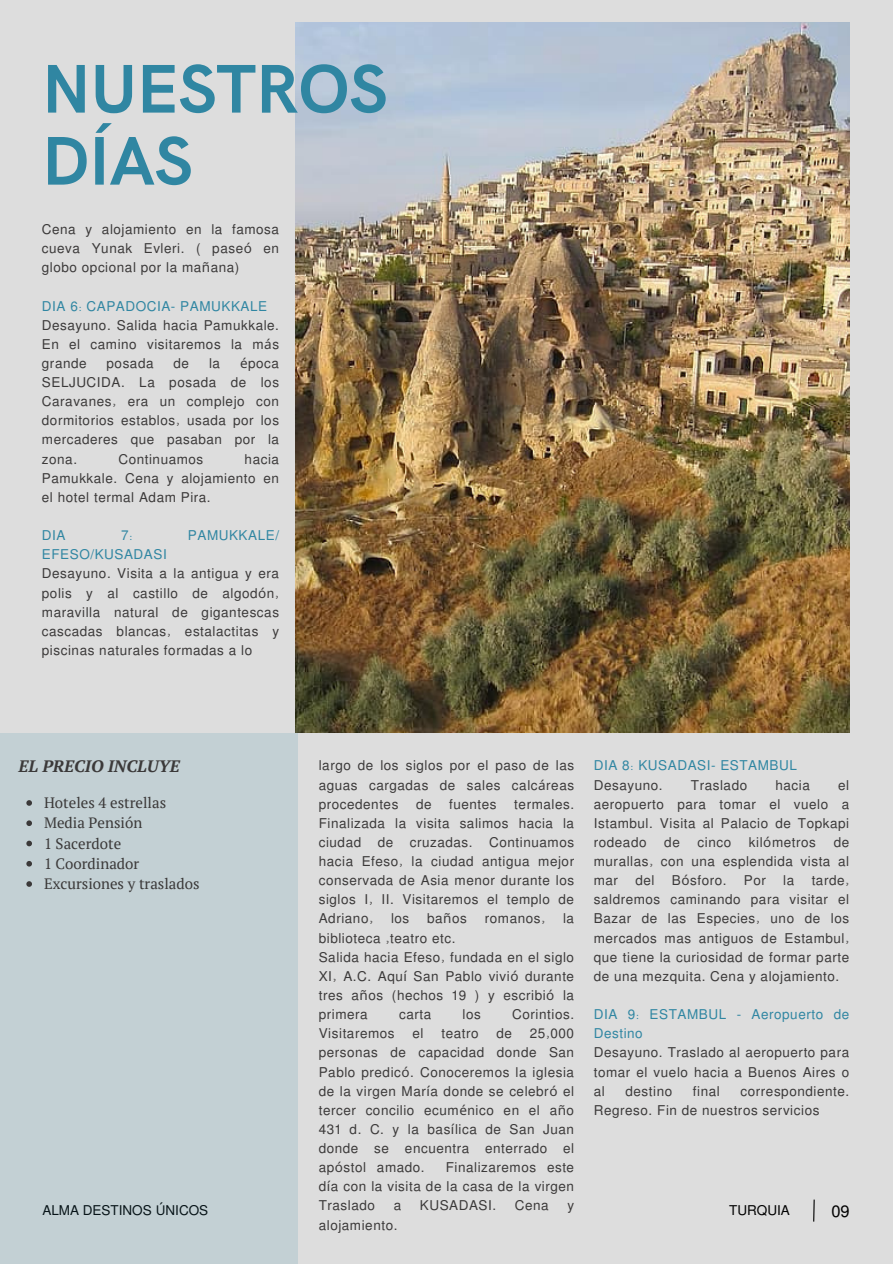
<style>
.page{position:relative;width:893px;height:1264px;background:#fff}
.page>*{position:absolute;margin:0;border:0;box-sizing:border-box;transform-origin:0 0}
.t1{font:700 69px "HK Grotesk";letter-spacing:-.005em;color:#3086a2}
.t2{font:italic 700 16.5px "PT Serif";color:#3b3939}
.t3{font:16.5px "Mukti";color:#000}
.t4{font:15px "PT Serif";color:#3b3939}
.t5{font:13.5px/19.2px "Mukti";letter-spacing:.04em;color:#3b3939;text-align:justify}
.t6{font:13.5px/19.2px "Mukti";letter-spacing:.04em;color:#3086a2}
.t7{font:13.5px "Mukti";color:#000}
.s1{font-family:"Noto Sans"}
</style>
<div class="page">
<div style="left:0;top:0;width:892px;height:1263px;background:#ddd"></div>
<svg style="left:813px;top:1199px;width:2px;height:23px"></svg>
<img style="left:295px;top:23px;width:554px;height:710px">
<div style="left:0;top:733px;width:298px;height:530px;background:#c3d0d4"></div>
<svg style="left:26px;top:800px;width:6px;height:5px"></svg>
<svg style="left:26px;top:820px;width:6px;height:6px"></svg>
<svg style="left:26px;top:840px;width:6px;height:6px"></svg>
<svg style="left:26px;top:861px;width:6px;height:5px"></svg>
<svg style="left:26px;top:881px;width:6px;height:5px"></svg>
<p class="t1" style="left:42px;top:50px;width:347px">NUESTROS</p>
<p class="t1" style="left:42px;top:122px;width:152px">DÍAS</p>
<p class="t5" style="left:42px;top:219px;width:239px">Cena y alojamiento en la famosa cueva Yunak Evleri. ( pase<span class="s1">ó</span> en globo opcional por la ma<span class="s1">ñ</span>ana)</p>
<p class="t6" style="left:42px;top:295px;width:227px">DIA 6: CAPADOCIA- PAMUKKALE</p>
<p class="t5" style="left:42px;top:314px;width:239px">Desayuno. Salida hacia Pamukkale.<br>En el camino visitaremos la m<span class="s1">á</span>s grande</p>
<p class="t5" style="left:42px;top:353px;width:239px;text-indent:198px"><span class="s1">é</span>poca SELJUCIDA. La posada de los Caravanes, era un complejo con dormitorios establos, usada por los mercaderes que pasaban por la zona.</p>
<p class="t5" style="left:107px;top:353px;width:48px">posada</p>
<p class="t5" style="left:173px;top:353px;width:17px">de</p>
<p class="t5" style="left:209px;top:353px;width:13px">la</p>
<p class="t5" style="left:118px;top:448px;width:86px">Continuamos</p>
<p class="t5" style="left:42px;top:448px;width:239px;text-indent:203px">hacia Pamukkale. Cena y alojamiento en el hotel termal Adam Pira.</p>
<p class="t6" style="left:42px;top:525px;width:25px">DIA</p>
<p class="t6" style="left:121px;top:525px;width:13px">7:</p>
<p class="t6" style="left:188px;top:525px;width:93px">PAMUKKALE/</p>
<p class="t6" style="left:42px;top:544px;width:126px">EFESO/KUSADASI</p>
<p class="t5" style="left:42px;top:563px;width:239px">Desayuno. Visita a la antigua y era polis y al castillo de algod<span class="s1">ó</span>n, maravilla natural de gigantescas cascadas blancas, estalactitas y piscinas naturales formadas a lo</p>
<p class="t6" style="left:593px;top:755px;width:205px">DIA 8: KUSADASI- ESTAMBUL</p>
<p class="t5" style="left:593px;top:774px;width:70px">Desayuno.</p>
<p class="t5" style="left:691px;top:774px;width:58px">Traslado</p>
<p class="t5" style="left:775px;top:774px;width:36px">hacia</p>
<p class="t2" style="left:18px;top:755px;width:163px">EL PRECIO INCLUYE</p>
<p class="t4" style="left:44px;top:792px;width:124px">Hoteles 4 estrellas</p>
<p class="t4" style="left:44px;top:812px;width:100px">Media Pensión</p>
<p class="t4" style="left:44px;top:833px;width:79px">1 Sacerdote</p>
<p class="t4" style="left:44px;top:853px;width:97px">1 Coordinador</p>
<p class="t4" style="left:44px;top:873px;width:157px">Excursiones y traslados</p>
<p class="t5" style="left:319px;top:755px;width:257px">largo de los siglos por el paso de las aguas cargadas de sales calc<span class="s1">á</span>reas procedentes</p>
<p class="t5" style="left:593px;top:774px;width:257px;text-indent:244px">el aeropuerto para tomar el vuelo a Istambul. Visita al Palacio de Topkapi rodeado</p>
<p class="t5" style="left:416px;top:793px;width:17px">de</p>
<p class="t5" style="left:449px;top:793px;width:49px">fuentes</p>
<p class="t5" style="left:319px;top:793px;width:257px;text-indent:195px">termales.<br>Finalizada la visita salimos hacia la ciudad de cruzadas. Continuamos hacia Efeso, la ciudad antigua mejor conservada de Asia menor durante los siglos I, II. Visitaremos el templo de Adriano,</p>
<p class="t5" style="left:664px;top:831px;width:17px">de</p>
<p class="t5" style="left:697px;top:831px;width:35px">cinco</p>
<p class="t5" style="left:748px;top:831px;width:68px">kil<span class="s1">ó</span>metros</p>
<p class="t5" style="left:593px;top:831px;width:257px;text-indent:240px">de murallas, con una esplendida vista al mar</p>
<p class="t5" style="left:635px;top:870px;width:21px">del</p>
<p class="t5" style="left:671px;top:870px;width:56px">B<span class="s1">ó</span>sforo.</p>
<p class="t5" style="left:743px;top:870px;width:24px">Por</p>
<p class="t5" style="left:783px;top:870px;width:13px">la</p>
<p class="t5" style="left:593px;top:870px;width:257px;text-indent:218px">tarde, saldremos caminando para visitar el Bazar de las Especies, uno de los mercados mas antiguos de Estambul, que tiene la curiosidad de formar parte de una mezquita. Cena y alojamiento.</p>
<p class="t6" style="left:593px;top:1004px;width:257px">DIA 9: ESTAMBUL - Aeropuerto de<br>Destino</p>
<p class="t5" style="left:593px;top:1042px;width:257px">Desayuno. Traslado al aeropuerto para tomar el vuelo hacia a Buenos Aires o al</p>
<p class="t5" style="left:391px;top:908px;width:20px">los</p>
<p class="t5" style="left:427px;top:908px;width:41px">ba<span class="s1">ñ</span>os</p>
<p class="t5" style="left:485px;top:908px;width:62px">romanos,</p>
<p class="t5" style="left:563px;top:908px;width:13px">la</p>
<p class="t5" style="left:319px;top:927px;width:138px">biblioteca ,teatro etc.</p>
<p class="t5" style="left:319px;top:946px;width:257px">Salida hacia Efeso, fundada en el siglo XI, A.C. Aqu<span class="s1">í</span> San Pablo vivi<span class="s1">ó</span> durante tres a<span class="s1">ñ</span>os (hechos 19 ) y escribi<span class="s1">ó</span> la primera</p>
<p class="t5" style="left:399px;top:1004px;width:34px">carta</p>
<p class="t5" style="left:462px;top:1004px;width:20px">los</p>
<p class="t5" style="left:512px;top:1004px;width:63px">Corintios.</p>
<p class="t5" style="left:319px;top:1023px;width:77px">Visitaremos</p>
<p class="t5" style="left:412px;top:1023px;width:13px">el</p>
<p class="t5" style="left:441px;top:1023px;width:39px">teatro</p>
<p class="t5" style="left:496px;top:1023px;width:17px">de</p>
<p class="t5" style="left:319px;top:1023px;width:257px;text-indent:211px">25,000 personas de capacidad donde San Pablo predic<span class="s1">ó</span>. Conoceremos la iglesia de la virgen Mar<span class="s1">í</span>a donde se celebr<span class="s1">ó</span> el tercer concilio ecum<span class="s1">é</span>nico en el a<span class="s1">ñ</span>o 431 d. C. y la bas<span class="s1">í</span>lica de San Juan donde se encuentra enterrado el ap<span class="s1">ó</span>stol amado.</p>
<p class="t5" style="left:625px;top:1080px;width:48px">destino</p>
<p class="t5" style="left:693px;top:1080px;width:28px">final</p>
<p class="t5" style="left:593px;top:1080px;width:257px;text-indent:147px">correspondiente.<br>Regreso. Fin de nuestros servicios</p>
<p class="t5" style="left:319px;top:1157px;width:257px;text-indent:127px">Finalizaremos este d<span class="s1">í</span>a con la visita de la casa de la virgen Traslado</p>
<p class="t5" style="left:393px;top:1195px;width:9px">a</p>
<p class="t5" style="left:420px;top:1195px;width:78px">KUSADASI.</p>
<p class="t5" style="left:515px;top:1195px;width:35px">Cena</p>
<p class="t5" style="left:567px;top:1195px;width:8px">y</p>
<p class="t5" style="left:319px;top:1214px;width:80px">alojamiento.</p>
<p class="t7" style="left:42px;top:1200px;width:167px">ALMA DESTINOS <span class="s1">Ú</span>NICOS</p>
<p class="t7" style="left:729px;top:1200px;width:62px">TURQUIA</p>
<p class="t3" style="left:831px;top:1199px;width:20px">09</p>
</div>
